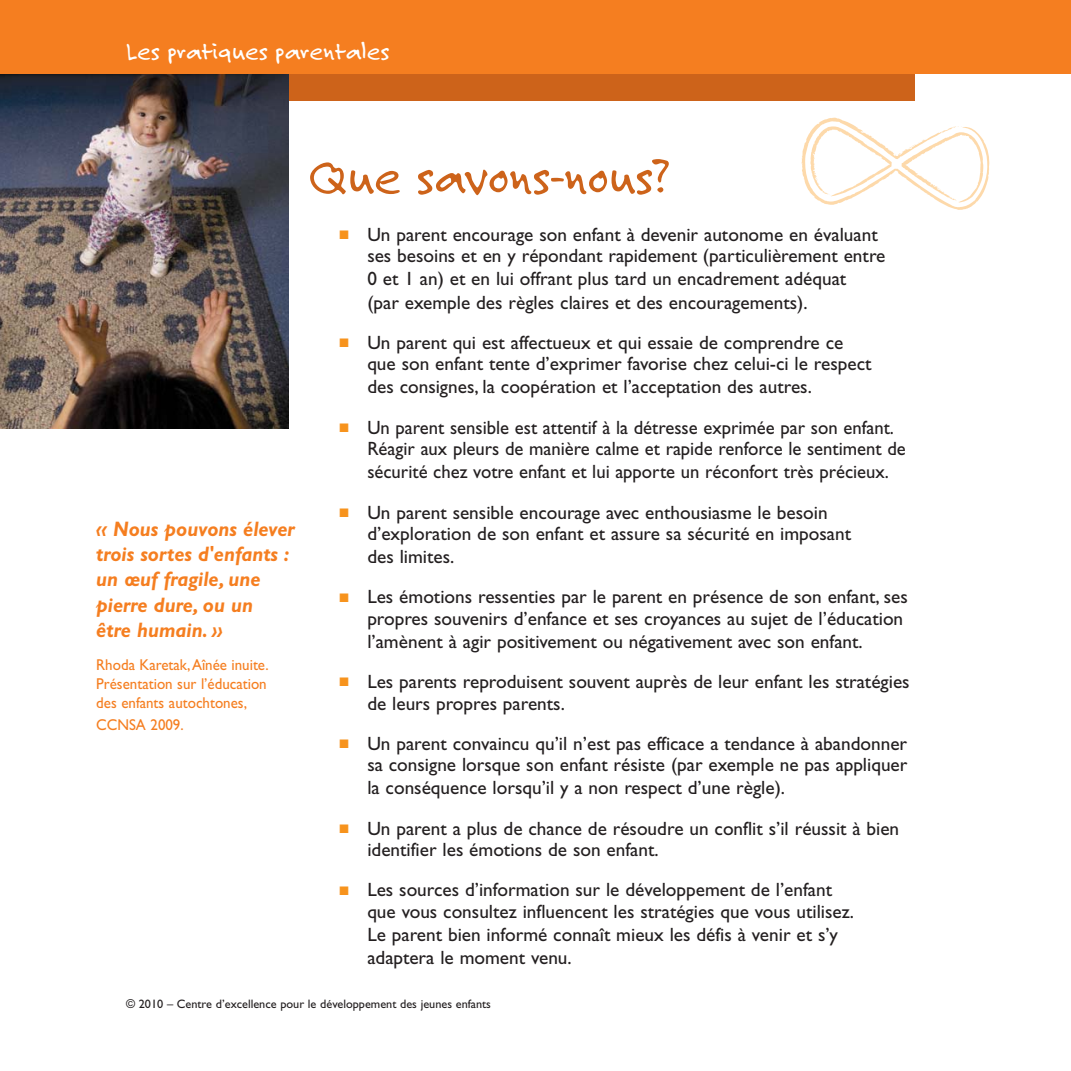
<style>
.page{position:relative;width:1071px;height:1071px;background:#fff}
.page>*{position:absolute;margin:0;border:0;box-sizing:border-box;transform-origin:0 0}
.t1{font:52.5px "Felt Tip Roman";color:#cd631a}
.t2{font:26.25px "Felt Tip Roman";color:#fff}
.t3{font:italic 700 21px/25.2px "Gill Sans";color:#f57e20;scale:.95 1}
.t4{font:19.25px/22.2px "Gill Sans";color:#231f20}
.t5{font:15.75px/18.9px "Gill Sans";color:#f57e20;scale:.95 1}
.t6{font:12.25px "Gill Sans";color:#231f20}
.s1{color:#f7931d}
.s2{font-style:italic}
</style>
<div class="page">
<svg style="left:802px;top:118px;width:188px;height:92px"></svg>
<div style="left:0;top:47px;width:915px;height:53px;background:#cd631a"></div>
<img style="left:0;top:73px;width:288px;height:356px">
<div style="left:0;top:0;width:1071px;height:73px;background:#f57e20"></div>
<h2 class="t2" style="left:126px;top:35px;width:265px">Les pratiques parentales</h2>
<p class="t3" style="left:96px;top:519px;width:210px">« Nous pouvons élever trois sortes d'enfants : un œuf fragile, une pierre dure, ou un<br>être humain. »</p>
<p class="t5" style="left:96px;top:657px;width:183px">Rhoda Karetak, Aînée inuite.<br>Présentation sur l’éducation des enfants autochtones,</p>
<p class="t5" style="left:96px;top:717px;width:94px">CCNSA 2009.</p>
<h1 class="t1" style="left:308px;top:145px;width:363px">Que savons-nous?</h1>
<p class="t4" style="left:367px;top:225px;width:520px;text-indent:-28px"><span class="s1">■</span> Un parent encourage son enfant à devenir autonome en évaluant ses besoins et en y répondant rapidement (particulièrement entre 0 et 1 an) et en lui offrant plus tard un encadrement adéquat<br>(par exemple des règles claires et des encouragements).</p>
<p class="t4" style="left:367px;top:333px;width:506px;text-indent:-28px"><span class="s1">■</span> Un parent qui est affectueux et qui essaie de comprendre ce que son enfant tente d’exprimer favorise chez celui-ci le respect des consignes, la coopération et l’acceptation des autres.</p>
<p class="t4" style="left:367px;top:418px;width:540px;text-indent:-28px"><span class="s1">■</span> Un parent sensible est attentif à la détresse exprimée par son enfant.<br>Réagir aux pleurs de manière calme et rapide renforce le sentiment de sécurité chez votre enfant et lui apporte un réconfort très précieux.</p>
<p class="t4" style="left:367px;top:503px;width:485px;text-indent:-28px"><span class="s1">■</span> Un parent sensible encourage avec enthousiasme le besoin d’exploration de son enfant et assure sa sécurité en imposant des limites.</p>
<p class="t4" style="left:367px;top:588px;width:542px;text-indent:-28px"><span class="s1">■</span> Les émotions ressenties par le parent en présence de son enfant, ses propres souvenirs d’enfance et ses croyances au sujet de l’éducation l’amènent à agir positivement ou négativement avec son enfant.</p>
<p class="t4" style="left:367px;top:673px;width:544px;line-height:21.3px;text-indent:-28px"><span class="s1">■</span> Les parents reproduisent souvent auprès de leur enfant les stratégies de leurs propres parents.</p>
<p class="t4" style="left:367px;top:734px;width:542px;text-align:justify;text-indent:-28px"><span class="s1">■</span> Un parent convaincu qu’il n’est pas efficace a tendance à abandonner sa consigne lorsque son enfant résiste (par exemple ne pas appliquer la conséquence lorsqu’il y a non respect d’une règle).</p>
<p class="t4" style="left:367px;top:820px;width:533px;line-height:21.3px;text-indent:-28px"><span class="s1">■</span> Un parent a plus de chance de résoudre un conflit s’il réussit à bien identifier les émotions de son enfant.</p>
<p class="t4" style="left:367px;top:881px;width:488px;text-indent:-28px"><span class="s1">■</span> Les sources d’information sur le développement de l’enfant que vous consultez influencent les stratégies que vous utilisez.<br>Le parent bien informé connaît mieux les défis à venir et s’y adaptera le moment venu.</p>
<p class="t6" style="left:126px;top:999px;width:367px"><span class="s2">©</span> 2010 – Centre d’excellence pour le développement des jeunes enfants</p>
</div>
